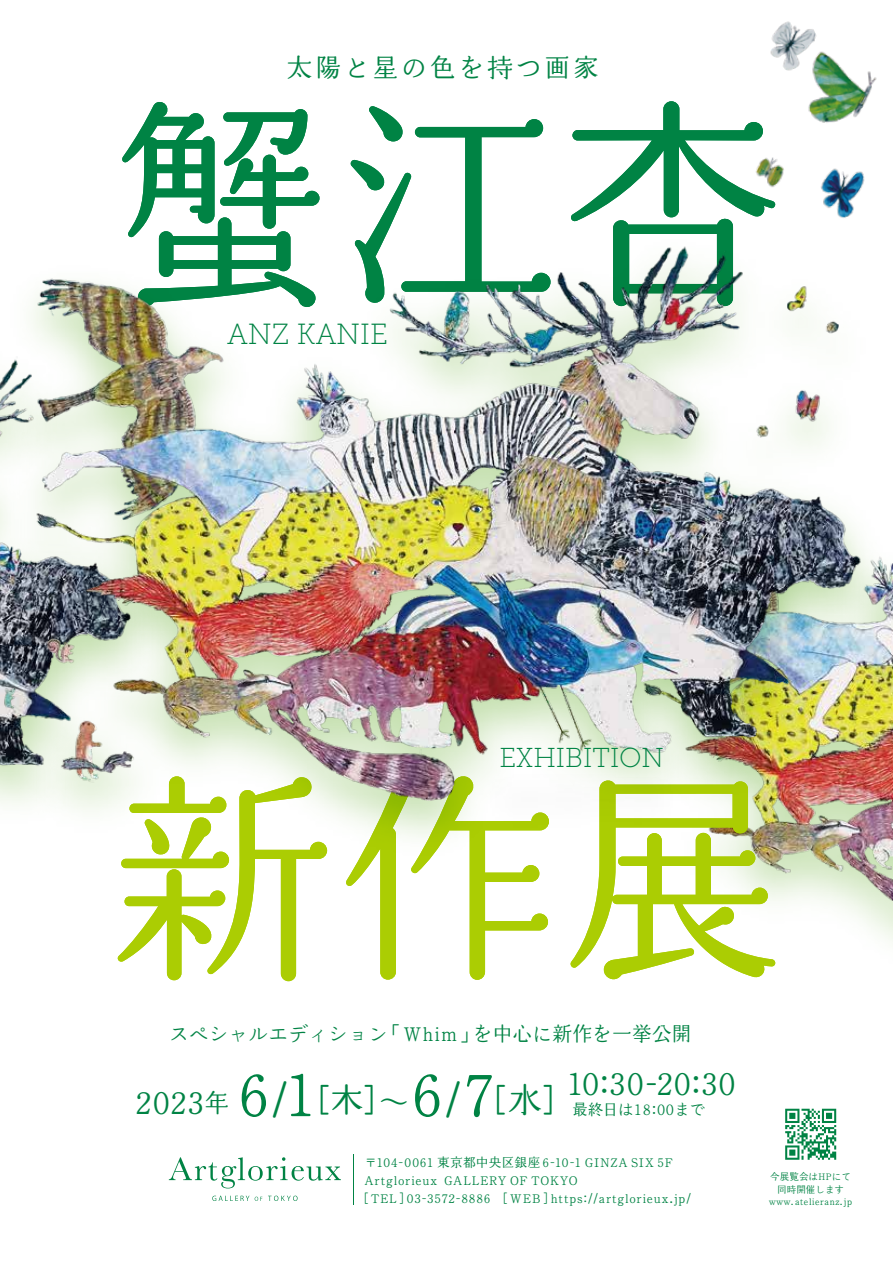
<style>
.page{position:relative;width:893px;height:1263px;background:#fff}
.page>*{position:absolute;margin:0;border:0;box-sizing:border-box;transform-origin:0 0}
.t1{font:223.35px "Kinuta Marumin Yoshino Std N R";color:#008344}
.t2{font:223.35px "Kinuta Marumin Yoshino Std N R";color:#abcd03}
.t3{font:31.95px "Kinuta Marumin Yoshino Std N R";letter-spacing:-.035em;color:#008344}
.t4{font:29.1px "Museo Slab 100";color:#008344}
.t5{font:27.3px "Museo Slab 100";color:#008344}
.t6{font:25.8px "Kinuta Marumin Yoshino Std N R";letter-spacing:.11em;color:#008344}
.t7{font:20.1px "Kinuta Marumin Yoshino Std N R";letter-spacing:.02em;color:#008344}
.t8{font:15.3px "Kinuta Marumin Yoshino Std N R";color:#008344}
.t9{font:12.75px "Kinuta Marumin Yoshino Std N R";letter-spacing:.01em;color:#008344}
.t10{font:9.6px/12.9px "Kinuta Marumin Yoshino Std N R";color:#008344;text-align:center}
.s1{font-size:25.35px}
.s2{font-size:60.75px}
.s3{font-size:42.6px}
.s4{font-size:38.1px}
</style>
<div class="page">
<img style="left:664px;top:880px;width:229px;height:62px">
<img style="left:755px;top:21px;width:122px;height:196px">
<svg style="left:785px;top:1109px;width:51px;height:51px"></svg>
<svg style="left:212px;top:1196px;width:50px;height:5px"></svg>
<svg style="left:268px;top:1195px;width:30px;height:6px"></svg>
<svg style="left:169px;top:1157px;width:172px;height:31px"></svg>
<hr style="left:353px;top:1155px;width:1px;height:50px;background:#008344">
<img style="left:0;top:246px;width:893px;height:634px">
<img style="left:461px;top:747px;width:242px;height:106px">
<h3 class="t6" style="left:287px;top:53px;width:314px">太陽と星の色を持つ画家</h3>
<h1 class="t1" style="left:110px;top:84px;width:675px">蟹江杏</h1>
<h3 class="t4" style="left:227px;top:319px;width:162px">ANZ KANIE</h3>
<h3 class="t5" style="left:499px;top:742px;width:166px">EXHIBITION</h3>
<h1 class="t2" style="left:110px;top:756px;width:675px">新作展</h1>
<h3 class="t7" style="left:169px;top:1022px;width:524px">スペシャルエディション「Whim」を中心に新作を一挙公開</h3>
<h2 class="t3" style="left:135px;top:1085px;width:97px">2023<span class="s1">年</span></h2>
<p class="t8" style="left:236px;top:1101px;width:470px"><span class="s2">6</span><span class="s3">/</span><span class="s2">1</span><sup>[木]</sup><span class="s4">～</span><span class="s2">6</span><span class="s3">/</span><span class="s2">7</span><sup>[水]</sup> 最終日は18:00まで</p>
<h2 class="t3" style="left:566px;top:1066px;width:172px">10:30-20:30</h2>
<p class="t9" style="left:364px;top:1155px;width:310px">〒104-0061 東京都中央区銀座6-10-1 GINZA SIX 5F</p>
<p class="t9" style="left:364px;top:1173px;width:215px">Artglorieux GALLERY OF TOKYO</p>
<p class="t9" style="left:358px;top:1191px;width:335px">［TEL］03-3572-8886　［WEB］https://artglorieux.jp/</p>
<p class="t10" style="left:769px;top:1170px;width:85px">今展覧会はHPにて同時開催しますwww.atelieranz.jp</p>
</div>
